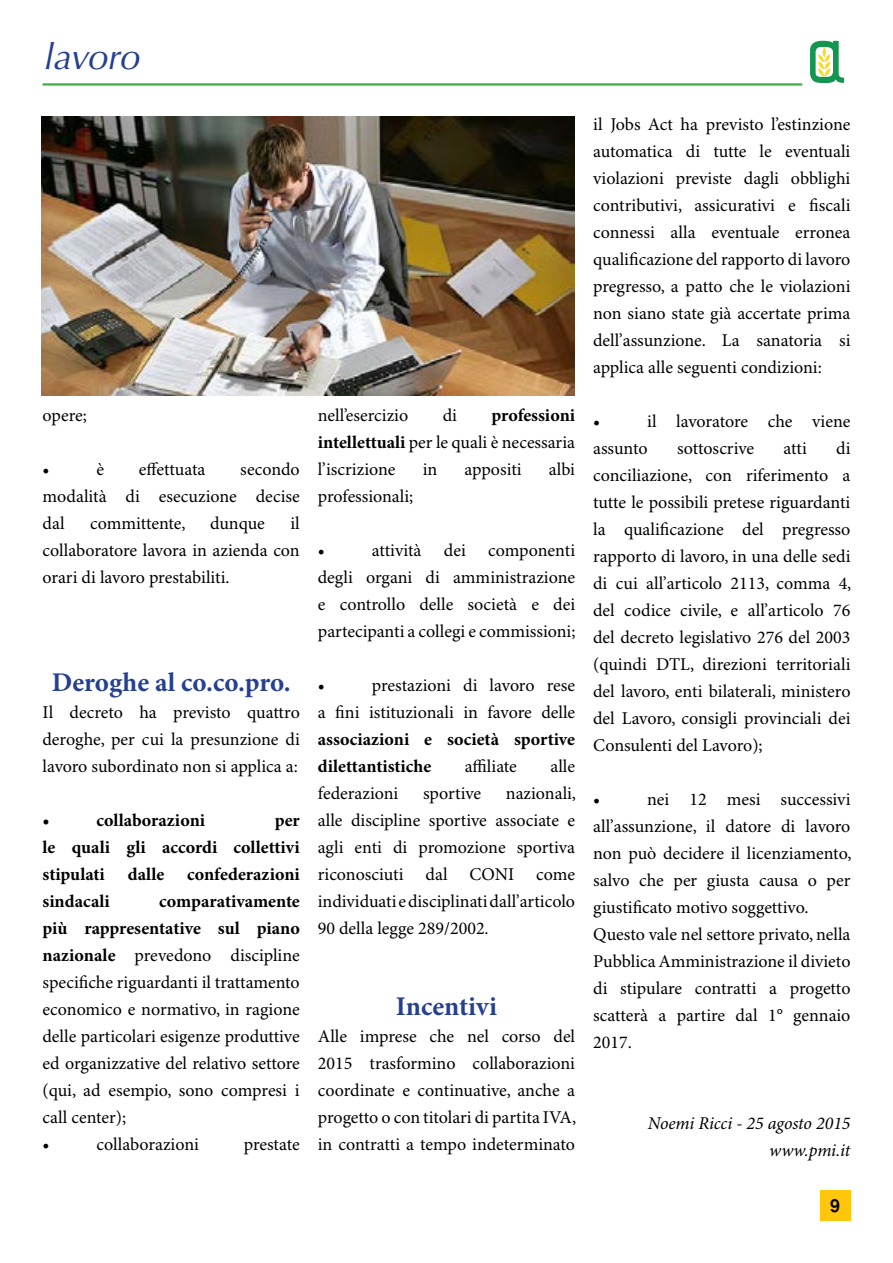
<style>
.page{position:relative;width:893px;height:1263px;background:#fff}
.page>*{position:absolute;margin:0;border:0;box-sizing:border-box;transform-origin:0 0}
.t1{font:italic 36px "Optima";color:#25408f}
.t2{font:700 27px "Minion Pro";color:#25408f}
.t3{font:18px/27px "Minion Pro";color:#000;text-align:justify}
.t4{font:700 18px/27px "Minion Pro";color:#000;text-align:justify}
.t5{font:italic 18px/27px "Minion Pro";letter-spacing:-.005em;color:#000;text-align:right}
.t6{font:700 18px "Helvetica";color:#000}
.s1{font-weight:700}
</style>
<div class="page">
<div style="left:820px;top:1190px;width:30px;height:30px;background:#ffc60b"></div>
<svg style="left:810px;top:40px;width:34px;height:43px"></svg>
<hr style="left:43px;top:83px;width:759px;height:3px;background:#41ad49">
<img style="left:42px;top:117px;width:533px;height:278px">
<h1 class="t1" style="left:43px;top:36px;width:98px">lavoro</h1>
<p class="t3" style="left:43px;top:403px;width:46px">opere;</p>
<p class="t3" style="left:43px;top:457px;width:259px;text-indent:198px">secondo modalità di esecuzione decise dal</p>
<p class="t3" style="left:43px;top:457px;width:9px">•</p>
<p class="t3" style="left:97px;top:457px;width:9px">è</p>
<p class="t3" style="left:139px;top:457px;width:68px">effettuata</p>
<p class="t3" style="left:43px;top:511px;width:259px;text-indent:248px">il collaboratore lavora in azienda con orari di lavoro prestabiliti.</p>
<p class="t3" style="left:90px;top:511px;width:97px">committente,</p>
<p class="t3" style="left:210px;top:511px;width:56px">dunque</p>
<h2 class="t2" style="left:52px;top:667px;width:240px">Deroghe al co.co.pro.</h2>
<p class="t3" style="left:43px;top:700px;width:259px">Il decreto ha previsto quattro deroghe, per cui la presunzione di lavoro subordinato non si applica a:</p>
<p class="t4" style="left:43px;top:808px;width:9px">•</p>
<p class="t4" style="left:97px;top:808px;width:110px">collaborazioni</p>
<p class="t4" style="left:43px;top:808px;width:259px;text-indent:232px">per le quali gli accordi collettivi stipulati</p>
<p class="t4" style="left:128px;top:862px;width:38px">dalle</p>
<p class="t4" style="left:187px;top:862px;width:114px">confederazioni</p>
<p class="t4" style="left:43px;top:889px;width:69px">sindacali</p>
<p class="t3" style="left:43px;top:889px;width:259px;text-align:left;text-indent:117px"><span class="s1">comparativamente più rappresentative sul piano nazionale</span> prevedono discipline specifiche riguardanti il trattamento economico e normativo, in ragione delle particolari esigenze produttive ed organizzative del relativo settore (qui, ad esempio, sono compresi i call center);<br>•</p>
<p class="t3" style="left:97px;top:1132px;width:104px">collaborazioni</p>
<p class="t3" style="left:244px;top:1132px;width:58px">prestate</p>
<p class="t3" style="left:318px;top:403px;width:259px;text-indent:174px"><span class="s1">professioni intellettuali</span> per le quali è necessaria l’iscrizione</p>
<p class="t3" style="left:318px;top:403px;width:92px">nell’esercizio</p>
<p class="t3" style="left:443px;top:403px;width:16px">di</p>
<p class="t3" style="left:423px;top:457px;width:16px">in</p>
<p class="t3" style="left:465px;top:457px;width:59px">appositi</p>
<p class="t3" style="left:549px;top:457px;width:28px">albi</p>
<p class="t3" style="left:318px;top:484px;width:97px">professionali;</p>
<p class="t3" style="left:318px;top:538px;width:259px;text-indent:54px">attività dei componenti degli organi di amministrazione e controllo delle società e dei partecipanti a collegi e commissioni;</p>
<p class="t3" style="left:318px;top:538px;width:9px">•</p>
<p class="t3" style="left:318px;top:673px;width:259px;text-align:right">prestazioni di lavoro rese<br>a fini istituzionali in favore delle</p>
<p class="t4" style="left:318px;top:727px;width:259px">associazioni e società sportive dilettantistiche</p>
<p class="t3" style="left:318px;top:673px;width:9px">•</p>
<p class="t3" style="left:465px;top:754px;width:54px">affiliate</p>
<p class="t3" style="left:550px;top:754px;width:26px">alle</p>
<p class="t3" style="left:318px;top:781px;width:82px">federazioni</p>
<p class="t3" style="left:423px;top:781px;width:60px">sportive</p>
<p class="t3" style="left:318px;top:781px;width:260px;text-indent:188px">nazionali, alle discipline sportive associate e agli enti di promozione sportiva riconosciuti dal CONI come individuati e disciplinati dall’articolo 90 della legge 289/2002.</p>
<h2 class="t2" style="left:396px;top:991px;width:103px">Incentivi</h2>
<p class="t3" style="left:318px;top:1024px;width:260px">Alle imprese che nel corso del 2015 trasformino collaborazioni coordinate e continuative, anche a progetto o con titolari di partita IVA, in contratti a tempo indeterminato</p>
<p class="t3" style="left:593px;top:112px;width:259px">il Jobs Act ha previsto l’estinzione automatica di tutte le eventuali violazioni previste dagli obblighi contributivi, assicurativi e fiscali connessi alla eventuale erronea qualificazione del rapporto di lavoro pregresso, a patto che le violazioni non siano state già accertate prima dell’assunzione. La sanatoria si applica alle seguenti condizioni:</p>
<p class="t3" style="left:593px;top:409px;width:259px;text-indent:54px">il lavoratore che viene assunto</p>
<p class="t3" style="left:593px;top:409px;width:9px">•</p>
<p class="t3" style="left:593px;top:436px;width:260px;text-indent:243px">di conciliazione, con riferimento a tutte le possibili pretese riguardanti la qualificazione del pregresso rapporto di lavoro, in una delle sedi di cui all’articolo 2113, comma 4, del codice civile, e all’articolo 76 del decreto legislativo 276 del 2003 (quindi DTL, direzioni territoriali del lavoro, enti bilaterali, ministero del Lavoro, consigli provinciali dei Consulenti del Lavoro);</p>
<p class="t3" style="left:677px;top:436px;width:79px">sottoscrive</p>
<p class="t3" style="left:783px;top:436px;width:25px">atti</p>
<p class="t3" style="left:593px;top:787px;width:260px;text-align:left;text-indent:54px">nei 12 mesi successivi all’assunzione, il datore di lavoro non può decidere il licenziamento, salvo che per giusta causa o per giustificato motivo soggettivo.<br>Questo vale nel settore privato, nella<br>Pubblica Amministrazione il divieto di stipulare contratti a progetto scatterà a partire dal 1° gennaio<br>2017.</p>
<p class="t3" style="left:593px;top:787px;width:9px">•</p>
<p class="t5" style="left:648px;top:1110px;width:204px">Noemi Ricci - 25 agosto 2015 www.pmi.it</p>
<p class="t6" style="left:830px;top:1195px;width:12px">9</p>
</div>
